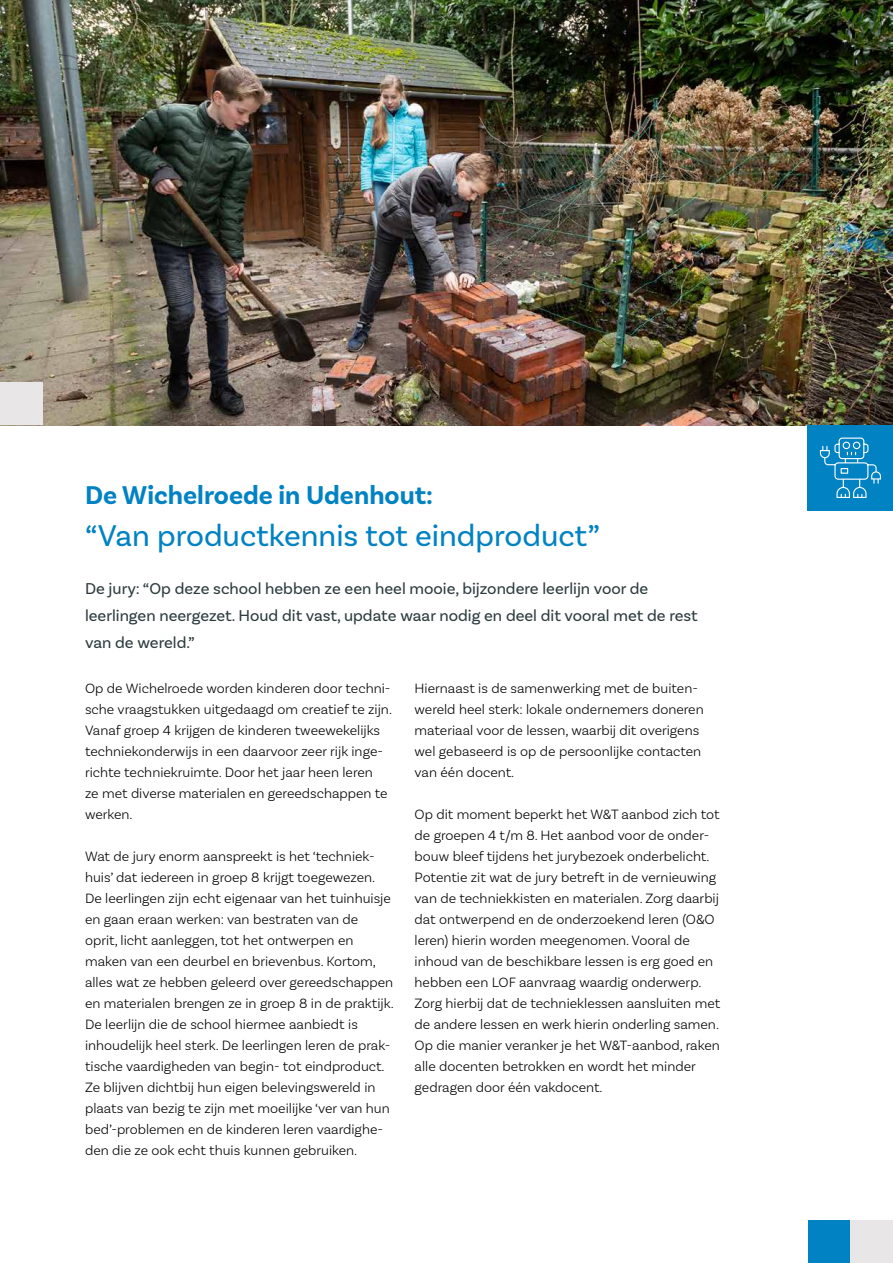
<style>
.page{position:relative;width:893px;height:1263px;background:#fff}
.page>*{position:absolute;margin:0;border:0;box-sizing:border-box;transform-origin:0 0}
.t1{font:31.5px "Basic Sans";color:#0082c3}
.t2{font:700 27px "Basic Sans";color:#0082c3}
.t3{font:16.5px/27px "Basic Sans";color:#2d3b3d}
.t4{font:300 14.25px/21px "Basic Sans";color:#000}
</style>
<div class="page">
<img style="left:0;top:0;width:893px;height:425px">
<div style="left:0;top:383px;width:43px;height:42px;background:#e9e6e7"></div>
<div style="left:808px;top:425px;width:85px;height:85px;background:#0082c3"></div>
<div style="left:808px;top:1220px;width:42px;height:43px;background:#0082c3"></div>
<div style="left:850px;top:1220px;width:43px;height:43px;background:#e9e6e7"></div>
<svg style="left:819px;top:437px;width:62px;height:61px"></svg>
<h2 class="t2" style="left:85px;top:479px;width:350px">De Wichelroede in Udenhout:</h2>
<h1 class="t1" style="left:85px;top:517px;width:516px">“Van productkennis tot eindproduct”</h1>
<p class="t3" style="left:85px;top:575px;width:614px">De jury: “Op deze school hebben ze een heel mooie, bijzondere leerlijn voor de leerlingen neergezet. Houd dit vast, update waar nodig en deel dit vooral met de rest van de wereld.”</p>
<p class="t4" style="left:85px;top:678px;width:308px">Op de Wichelroede worden kinderen door techni&shy;sche vraagstukken uitgedaagd om creatief te zijn.<br>Vanaf groep 4 krijgen de kinderen tweewekelijks techniekonderwijs in een daarvoor zeer rijk inge&shy;richte techniekruimte. Door het jaar heen leren<br>ze met diverse materialen en gereedschappen te werken.</p>
<p class="t4" style="left:85px;top:846px;width:310px">Wat de jury enorm aanspreekt is het ‘techniek&shy;huis’ dat iedereen in groep 8 krijgt toegewezen.<br>De leerlingen zijn echt eigenaar van het tuinhuisje en gaan eraan werken: van bestraten van de oprit, licht aanleggen, tot het ontwerpen en maken van een deurbel en brievenbus. Kortom, alles wat ze hebben geleerd over gereedschappen en materialen brengen ze in groep 8 in de praktijk.<br>De leerlijn die de school hiermee aanbiedt is inhoudelijk heel sterk. De leerlingen leren de prak&shy;tische vaardigheden van begin- tot eindproduct.<br>Ze blijven dichtbij hun eigen belevingswereld in plaats van bezig te zijn met moeilijke ‘ver van hun bed’-problemen en de kinderen leren vaardighe&shy;den die ze ook echt thuis kunnen gebruiken.</p>
<p class="t4" style="left:415px;top:678px;width:291px">Hiernaast is de samenwerking met de buiten&shy;wereld heel sterk: lokale ondernemers doneren materiaal voor de lessen, waarbij dit overigens wel gebaseerd is op de persoonlijke contacten van één docent.</p>
<p class="t4" style="left:415px;top:804px;width:307px">Op dit moment beperkt het W&amp;T aanbod zich tot de groepen 4 t/m 8. Het aanbod voor de onder&shy;bouw bleef tijdens het jurybezoek onderbelicht.<br>Potentie zit wat de jury betreft in de vernieuwing van de techniekkisten en materialen. Zorg daarbij dat ontwerpend en de onderzoekend leren (O&amp;O leren) hierin worden meegenomen. Vooral de inhoud van de beschikbare lessen is erg goed en hebben een LOF aanvraag waardig onderwerp.<br>Zorg hierbij dat de technieklessen aansluiten met de andere lessen en werk hierin onderling samen.<br>Op die manier veranker je het W&amp;T-aanbod, raken alle docenten betrokken en wordt het minder gedragen door één vakdocent.</p>
</div>
